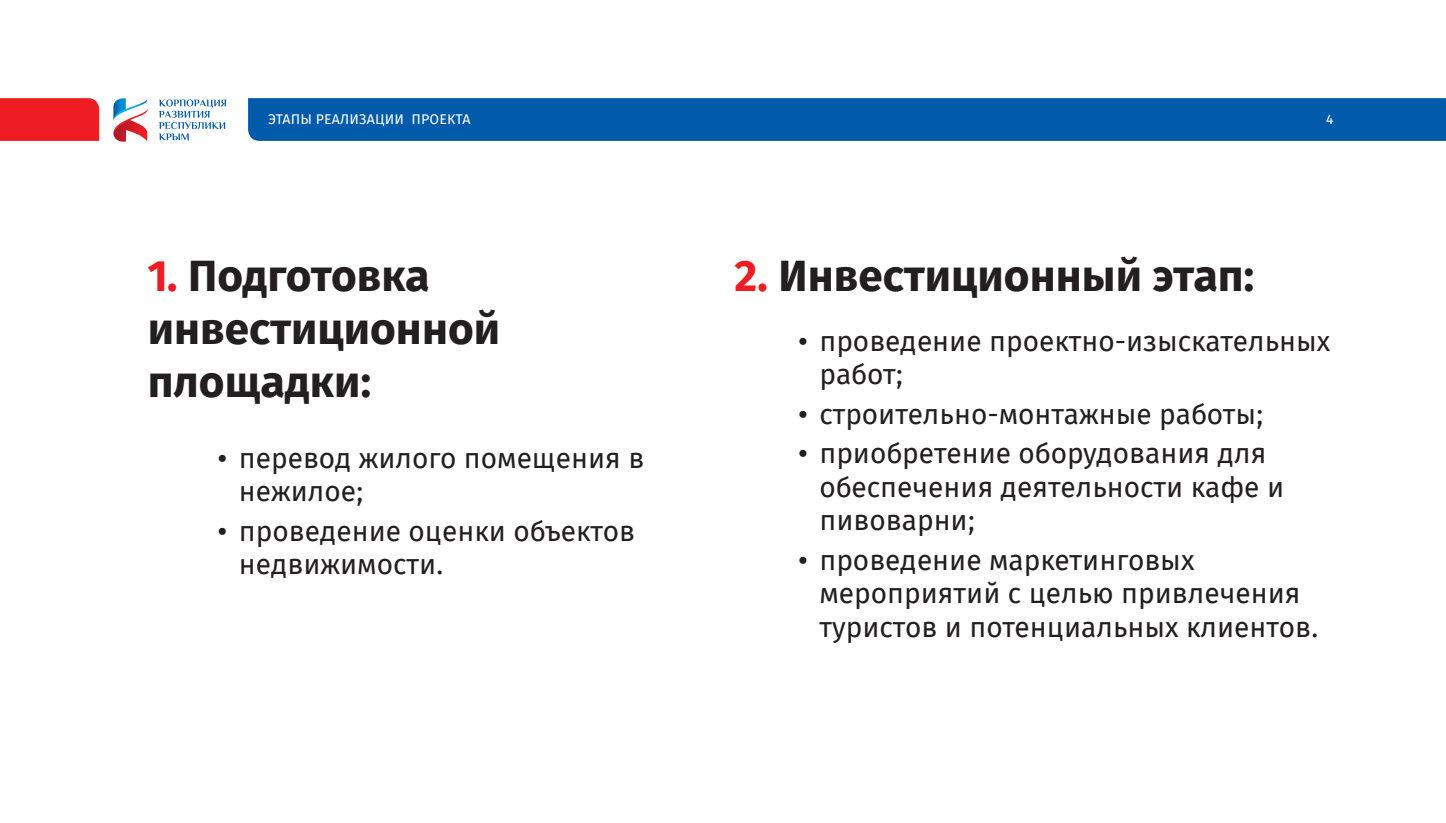
<style>
.page{position:relative;width:1446px;height:823px;background:#fff}
.page>*{position:absolute;margin:0;border:0;box-sizing:border-box;transform-origin:0 0}
.t1{font:700 44px/52.8px "Fira Sans";color:#231f20}
.t2{font:28px/33.6px "Fira Sans";color:#231f20}
.t3{font:14px "Fira Sans";letter-spacing:.01em;color:#fff}
.s1{color:#ee1d23}
</style>
<div class="page">
<svg style="left:113px;top:98px;width:35px;height:44px"></svg>
<svg style="left:159px;top:99px;width:68px;height:41px"></svg>
<div style="left:0;top:98px;width:99px;height:43px;background:#ee1d23"></div>
<div style="left:248px;top:98px;width:1198px;height:43px;background:#015aaa"></div>
<p class="t3" style="left:268px;top:109px;width:204px">ЭТАПЫ РЕАЛИЗАЦИИ ПРОЕКТА</p>
<p class="t3" style="left:1326px;top:109px;width:9px">4</p>
<p class="t1" style="left:148px;top:252px;width:354px"><span class="s1">1.</span> Подготовка инвестиционной площадки:</p>
<p class="t2" style="left:239px;top:443px;width:407px;text-indent:-22px">• перевод жилого помещения в нежилое;</p>
<p class="t2" style="left:239px;top:516px;width:398px;text-indent:-22px">• проведение оценки объектов недвижимости.</p>
<p class="t1" style="left:734px;top:252px;width:522px"><span class="s1">2.</span> Инвестиционный этап:</p>
<p class="t2" style="left:819px;top:326px;width:512px;text-indent:-22px">• проведение проектно-изыскательных работ;</p>
<p class="t2" style="left:797px;top:399px;width:468px">• строительно-монтажные работы;</p>
<p class="t2" style="left:819px;top:438px;width:466px;text-indent:-22px">• приобретение оборудования для обеспечения деятельности кафе и пивоварни;</p>
<p class="t2" style="left:819px;top:544px;width:500px;text-indent:-22px">• проведение маркетинговых мероприятий с целью привлечения туристов и потенциальных клиентов.</p>
</div>
